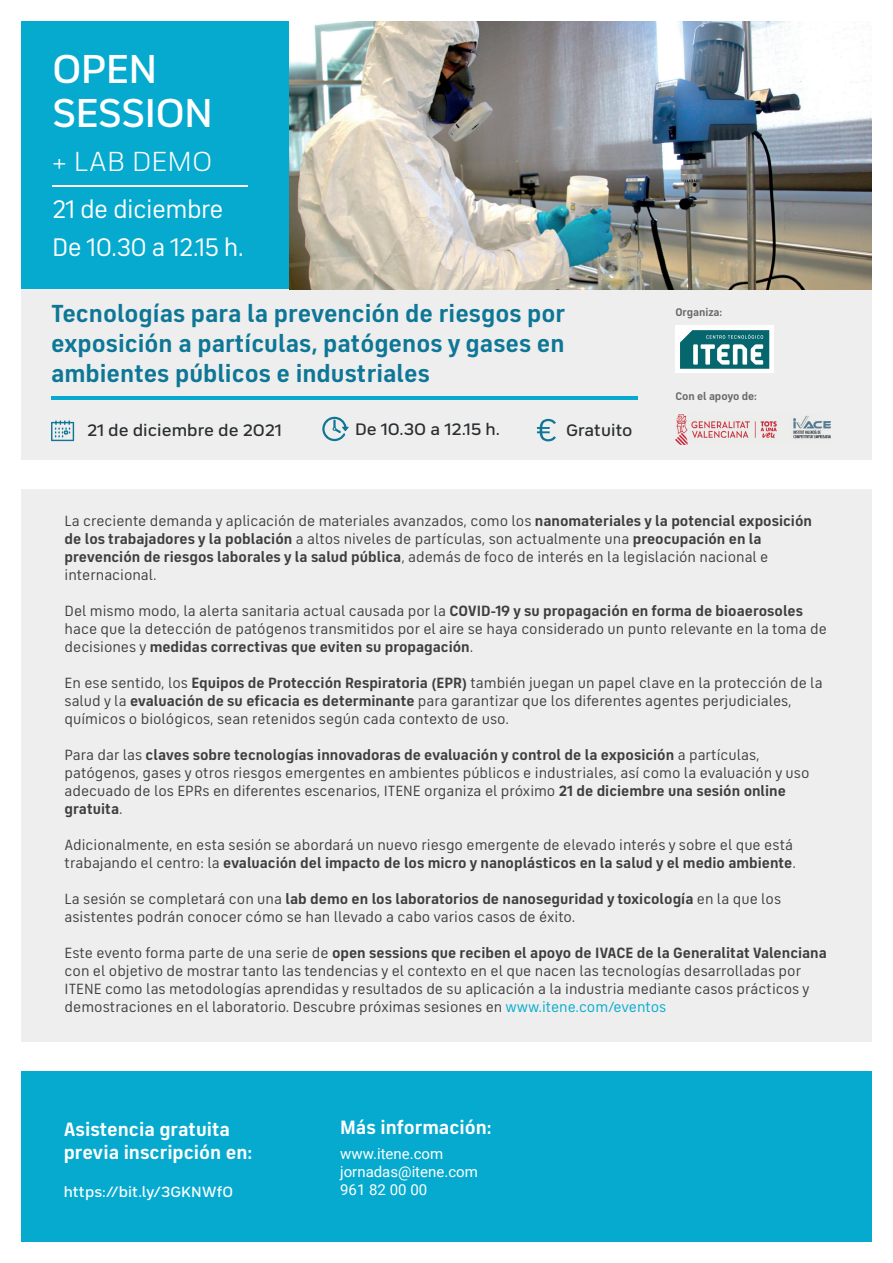
<style>
.page{position:relative;width:893px;height:1263px;background:#fff}
.page>*{position:absolute;margin:0;border:0;box-sizing:border-box;transform-origin:0 0}
.t1{font:500 40.8px/44.1px "FS Industrie Wd";letter-spacing:-.025em;color:#fff}
.t2{font:28.05px "FS Industrie Wd";color:#fff}
.t3{font:25.8px/37.7px "FS Industrie";letter-spacing:-.025em;color:#fff}
.t4{font:700 24.9px/29.8px "FS Industrie";color:#0e7696;text-align:justify}
.t5{font:700 19.5px/23.4px "FS Industrie";color:#fff}
.t6{font:500 16.8px "FS Industrie Wd";color:#2a2e31}
.t7{font:15px/18px "FS Industrie";color:#3e3e3f}
.t8{font:15px/18px "Roboto";color:#fff}
.t9{font:500 15px "FS Industrie Wd";color:#fff}
.t10{font:700 11.25px "FS Industrie";letter-spacing:-.005em;color:#676a69}
.s1{font-weight:700}
.s2{color:#06aacf}
</style>
<div class="page">
<div style="left:21px;top:289px;width:851px;height:170px;background:#edeeed"></div>
<div style="left:21px;top:489px;width:851px;height:553px;background:#edeeed"></div>
<hr style="left:51px;top:397px;width:587px;height:3px;background:#06aacf">
<svg style="left:51px;top:420px;width:23px;height:21px"></svg>
<svg style="left:537px;top:419px;width:19px;height:22px"></svg>
<svg style="left:322px;top:417px;width:27px;height:24px"></svg>
<div style="left:21px;top:1071px;width:851px;height:171px;background:#06aacf"></div>
<img style="left:289px;top:21px;width:583px;height:268px">
<div style="left:21px;top:21px;width:268px;height:268px;background:#06aacf"></div>
<hr style="left:52px;top:186px;width:196px;height:1px;background:#fff">
<img style="left:675px;top:414px;width:156px;height:31px">
<div style="left:675px;top:325px;width:99px;height:48px;background:#fff"></div>
<svg style="left:680px;top:330px;width:89px;height:39px"></svg>
<h1 class="t1" style="left:52px;top:47px;width:162px">OPEN<br>SESSION</h1>
<h2 class="t2" style="left:52px;top:146px;width:162px">+ LAB DEMO</h2>
<h3 class="t3" style="left:52px;top:191px;width:193px">21 de diciembre<br>De 10.30 a 12.15 h.</h3>
<h3 class="t4" style="left:51px;top:298px;width:516px">Tecnologías para la prevención de riesgos por exposición a partículas, patógenos y gases en ambientes públicos e industriales</h3>
<p class="t6" style="left:87px;top:420px;width:196px">21 de diciembre de 2021</p>
<p class="t6" style="left:355px;top:419px;width:147px">De 10.30 a 12.15 h.</p>
<p class="t6" style="left:566px;top:420px;width:68px">Gratuito</p>
<p class="t10" style="left:675px;top:305px;width:48px">Organiza:</p>
<p class="t10" style="left:675px;top:389px;width:83px">Con el apoyo de:</p>
<p class="t7" style="left:65px;top:512px;width:749px">La creciente demanda y aplicación de materiales avanzados, como los <span class="s1">nanomateriales y la potencial exposición de los trabajadores y la población</span> a altos niveles de partículas, son actualmente una <span class="s1">preocupación en la prevención de riesgos laborales y la salud pública</span>, además de foco de interés en la legislación nacional e internacional.</p>
<p class="t7" style="left:65px;top:602px;width:764px">Del mismo modo, la alerta sanitaria actual causada por la <span class="s1">COVID-19 y su propagación en forma de bioaerosoles </span>hace que la detección de patógenos transmitidos por el aire se haya considerado un punto relevante en la toma de decisiones y <span class="s1">medidas correctivas que eviten su propagación</span>.</p>
<p class="t7" style="left:65px;top:674px;width:759px">En ese sentido, los <span class="s1">Equipos de Protección Respiratoria (EPR)</span> también juegan un papel clave en la protección de la salud y la <span class="s1">evaluación de su eficacia es determinante</span> para garantizar que los diferentes agentes perjudiciales, químicos o biológicos, sean retenidos según cada contexto de uso.</p>
<p class="t7" style="left:65px;top:746px;width:746px">Para dar las <span class="s1">claves sobre tecnologías innovadoras de evaluación y control de la exposición</span> a partículas, patógenos, gases y otros riesgos emergentes en ambientes públicos e industriales, así como la evaluación y uso adecuado de los EPRs en diferentes escenarios, ITENE organiza el próximo <span class="s1">21 de diciembre una sesión online gratuita</span>.</p>
<p class="t7" style="left:65px;top:836px;width:733px">Adicionalmente, en esta sesión se abordará un nuevo riesgo emergente de elevado interés y sobre el que está trabajando el centro: la <span class="s1">evaluación del impacto de los micro y nanoplásticos en la salud y el medio ambiente</span>.</p>
<p class="t7" style="left:65px;top:890px;width:718px">La sesión se completará con una <span class="s1">lab demo en los laboratorios de nanoseguridad y toxicología</span> en la que los asistentes podrán conocer cómo se han llevado a cabo varios casos de éxito.</p>
<p class="t7" style="left:65px;top:944px;width:764px">Este evento forma parte de una serie de <span class="s1">open sessions que reciben el apoyo de IVACE de la Generalitat Valenciana </span>con el objetivo de mostrar tanto las tendencias y el contexto en el que nacen las tecnologías desarrolladas por ITENE como las metodologías aprendidas y resultados de su aplicación a la industria mediante casos prácticos y demostraciones en el laboratorio. Descubre próximas sesiones en <span class="s2">www.itene.com/eventos</span></p>
<h3 class="t5" style="left:64px;top:1117px;width:190px">Asistencia gratuita previa inscripción en:</h3>
<p class="t9" style="left:64px;top:1183px;width:171px">https://bit.ly/3GKNWf0</p>
<h3 class="t5" style="left:340px;top:1115px;width:153px">Más información:</h3>
<p class="t8" style="left:340px;top:1144px;width:139px">www.itene.com jornadas@itene.com<br>961 82 00 00</p>
</div>
